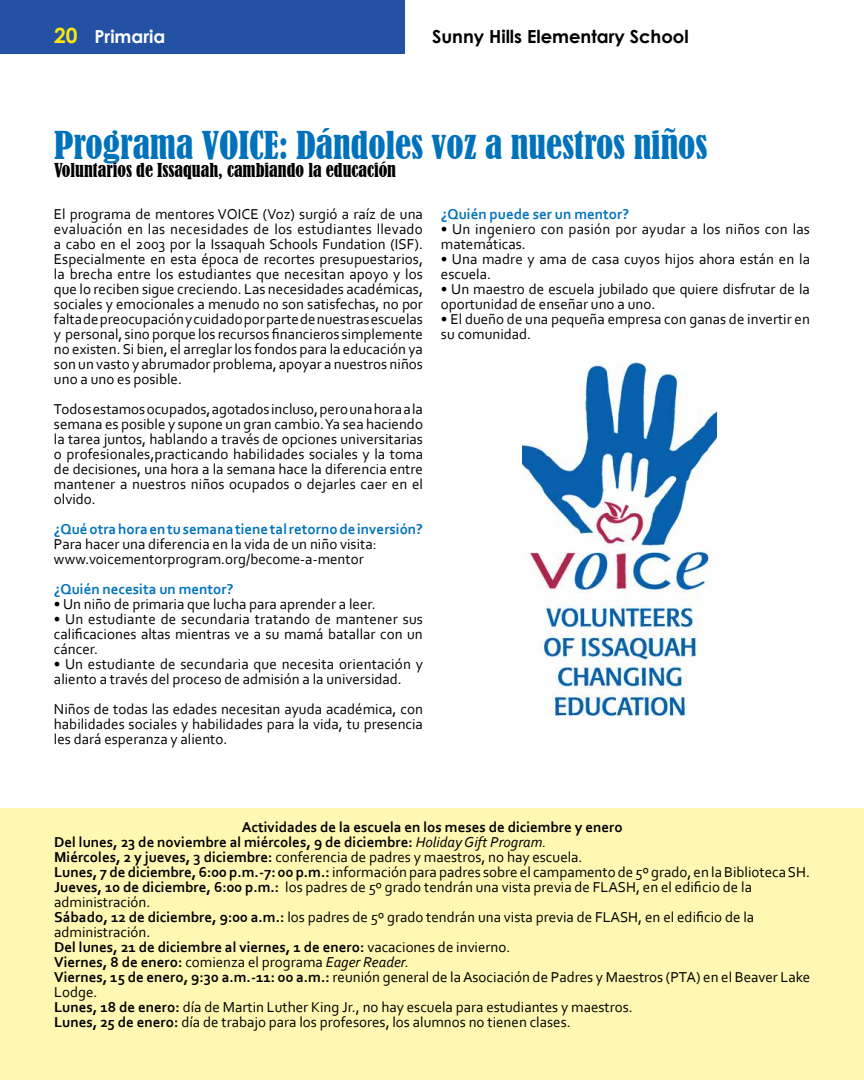
<style>
.page{position:relative;width:864px;height:1080px;background:#fff}
.page>*{position:absolute;margin:0;border:0;box-sizing:border-box;transform-origin:0 0}
.t1{font:condensed 36px "Bernard";color:#0072bc}
.t2{font:condensed 18px "Bernard";color:#000}
.t3{font:700 18px "Century Gothic";color:#000}
.t4{font:700 18px "Century Gothic";color:#fff}
.t5{font:15px/15px "Corbel";color:#000}
.t6{font:700 15px "Corbel";color:#0072bc}
.s1{font-size:21px;color:#fde70a}
.s2{font-weight:700}
.s3{font-style:italic}
</style>
<div class="page">
<div style="left:0;top:0;width:405px;height:54px;background:#2352a4"></div>
<div style="left:0;top:808px;width:864px;height:272px;background:#fff8b3"></div>
<img style="left:523px;top:362px;width:194px;height:354px">
<p class="t4" style="left:54px;top:23px;width:113px"><span class="s1">20</span> Primaria</p>
<p class="t3" style="left:432px;top:23px;width:258px">Sunny Hills Elementary School</p>
<h1 class="t1" style="left:54px;top:124px;width:655px">Programa VOICE: Dándoles voz a nuestros niños</h1>
<p class="t2" style="left:54px;top:159px;width:344px">Voluntarios de Issaquah, cambiando la educación</p>
<p class="t5" style="left:54px;top:206px;width:371px;text-align:justify">El programa de mentores VOICE (Voz) surgió a raíz de una evaluación en las necesidades de los estudiantes llevado a cabo en el 2003 por la Issaquah Schools Fundation (ISF).<br>Especialmente en esta época de recortes presupuestarios, la brecha entre los estudiantes que necesitan apoyo y los que lo reciben sigue creciendo. Las necesidades académicas, sociales y emocionales a menudo no son satisfechas, no por falta de preocupación y cuidado por parte de nuestras escuelas y personal, sino porque los recursos financieros simplemente no existen. Si bien, el arreglar los fondos para la educación ya son un vasto y abrumador problema, apoyar a nuestros niños uno a uno es posible.</p>
<p class="t5" style="left:54px;top:401px;width:371px;text-align:justify">Todos estamos ocupados, agotados incluso, pero una hora a la semana es posible y supone un gran cambio. Ya sea haciendo la tarea juntos, hablando a través de opciones universitarias o profesionales,practicando habilidades sociales y la toma de decisiones, una hora a la semana hace la diferencia entre mantener a nuestros niños ocupados o dejarles caer en el olvido.</p>
<p class="t6" style="left:54px;top:520px;width:371px">¿Qué otra hora en tu semana tiene tal retorno de inversión?</p>
<p class="t5" style="left:54px;top:536px;width:324px">Para hacer una diferencia en la vida de un niño visita: www.voicementorprogram.org/become-a-mentor</p>
<p class="t6" style="left:54px;top:580px;width:181px">¿Quién necesita un mentor?</p>
<p class="t5" style="left:54px;top:596px;width:323px">• Un niño de primaria que lucha para aprender a leer.</p>
<p class="t5" style="left:54px;top:611px;width:371px;text-align:justify">• Un estudiante de secundaria tratando de mantener sus calificaciones altas mientras ve a su mamá batallar con un cáncer.</p>
<p class="t5" style="left:54px;top:656px;width:370px">• Un estudiante de secundaria que necesita orientación y aliento a través del proceso de admisión a la universidad.</p>
<p class="t5" style="left:54px;top:701px;width:371px;text-align:justify">Niños de todas las edades necesitan ayuda académica, con habilidades sociales y habilidades para la vida, tu presencia les dará esperanza y aliento.</p>
<p class="t6" style="left:441px;top:205px;width:190px">¿Quién puede ser un mentor?</p>
<p class="t5" style="left:441px;top:221px;width:371px">• Un ingeniero con pasión por ayudar a los niños con las matemáticas.</p>
<p class="t5" style="left:441px;top:251px;width:371px">• Una madre y ama de casa cuyos hijos ahora están en la escuela.</p>
<p class="t5" style="left:441px;top:281px;width:371px">• Un maestro de escuela jubilado que quiere disfrutar de la oportunidad de enseñar uno a uno.</p>
<p class="t5" style="left:441px;top:311px;width:370px">• El dueño de una pequeña empresa con ganas de invertir en su comunidad.</p>
<p class="t5" style="left:54px;top:819px;width:758px;text-indent:188px"><span class="s2">Actividades de la escuela en los meses de diciembre y enero<br>Del lunes, 23 de noviembre al miércoles, 9 de diciembre:</span> <span class="s3">Holiday Gift Program.<br></span><span class="s2">Miércoles, 2 y jueves, 3 diciembre:</span> conferencia de padres y maestros, no hay escuela.<br><span class="s2">Lunes, 7 de diciembre, 6:00 p.m.-7: 00 p.m.:</span> información para padres sobre el campamento de 5º grado, en la Biblioteca SH.<br><span class="s2">Jueves, 10 de diciembre, 6:00 p.m.:</span> los padres de 5º grado tendrán una vista previa de FLASH, en el edificio de la administración.<br><span class="s2">Sábado, 12 de diciembre, 9:00 a.m.:</span> los padres de 5º grado tendrán una vista previa de FLASH, en el edificio de la administración.<br><span class="s2">Del lunes, 21 de diciembre al viernes, 1 de enero:</span> vacaciones de invierno.<br><span class="s2">Viernes, 8 de enero:</span> comienza el programa <span class="s3">Eager Reader.<br></span><span class="s2">Viernes, 15 de enero, 9:30 a.m.-11: 00 a.m.:</span> reunión general de la Asociación de Padres y Maestros (PTA) en el Beaver Lake Lodge.<br><span class="s2">Lunes, 18 de enero:</span> día de Martin Luther King Jr., no hay escuela para estudiantes y maestros.<br><span class="s2">Lunes, 25 de enero:</span> día de trabajo para los profesores, los alumnos no tienen clases.</p>
</div>
